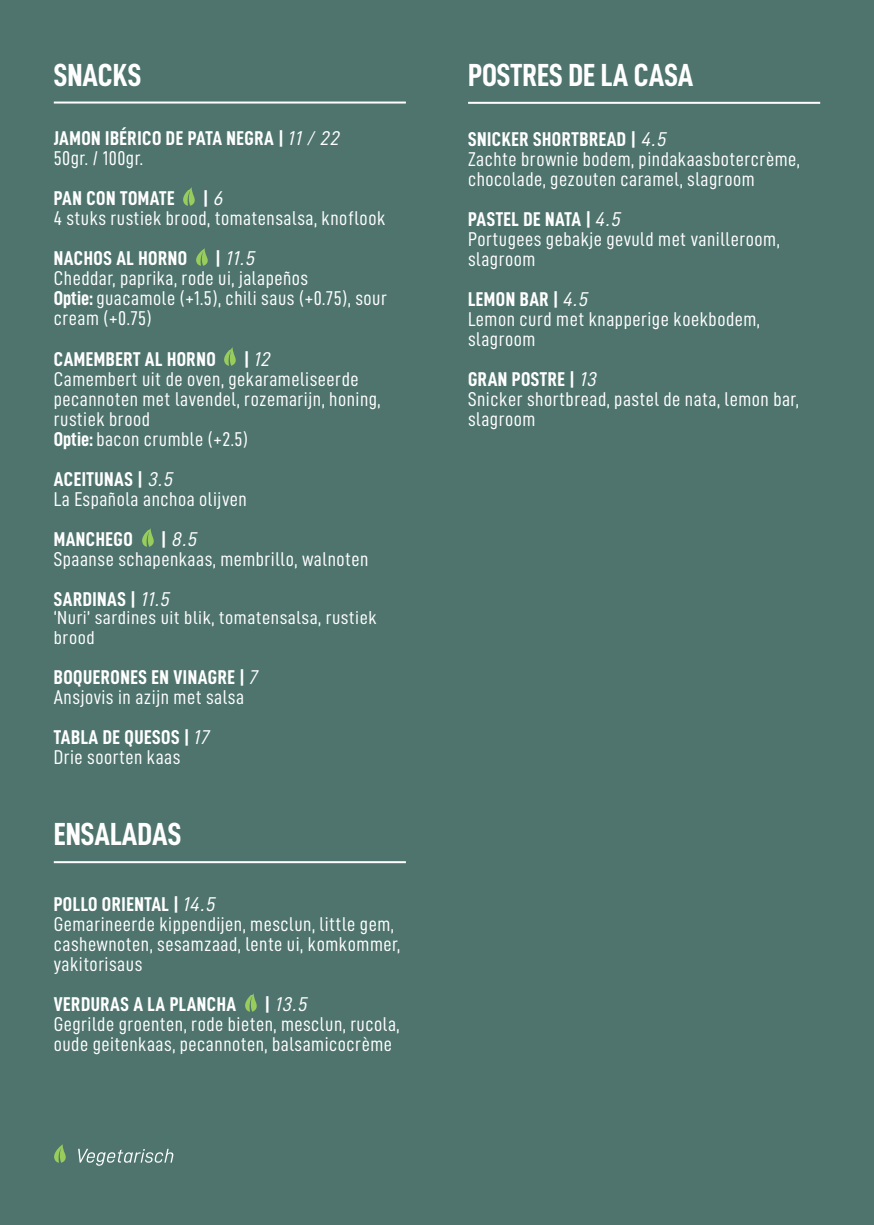
<style>
.page{position:relative;width:874px;height:1225px;background:#fff}
.page>*{position:absolute;margin:0;border:0;box-sizing:border-box;transform-origin:0 0}
.t1{font:32px "D DIN Condensed Bold";color:#fff}
.t2{font:20px/20px "D DIN Condensed";letter-spacing:.025em;color:#fff}
.t3{font:20px "D DIN Condensed Bold";letter-spacing:.025em;color:#fff}
.t4{font:20px "D DIN Italic";color:#fff}
.t5{font:18.8px/20px "D DIN Condensed";letter-spacing:.025em;color:#fff;scale:1.07 1}
.s1{font-family:"D DIN Italic"}
.s2{font-family:"D DIN Condensed Bold"}
</style>
<div class="page">
<div style="left:0;top:0;width:873px;height:1225px;background:#4e746d"></div>
<img style="left:55px;top:1144px;width:11px;height:18px">
<svg style="left:78px;top:1148px;width:95px;height:17px"></svg>
<hr style="left:54px;top:861px;width:351px;height:2px;background:#fff">
<img style="left:246px;top:996px;width:11px;height:15px">
<img style="left:196px;top:249px;width:11px;height:16px">
<hr style="left:54px;top:102px;width:351px;height:2px;background:#fff">
<img style="left:183px;top:191px;width:11px;height:14px">
<img style="left:224px;top:351px;width:11px;height:15px">
<img style="left:142px;top:531px;width:11px;height:15px">
<hr style="left:468px;top:102px;width:351px;height:2px;background:#fff">
<h1 class="t1" style="left:54px;top:57px;width:89px">SNACKS</h1>
<p class="t3" style="left:54px;top:127px;width:287px">JAMON IBÉRICO DE PATA NEGRA | <span class="s1">11 / 22</span></p>
<p class="t2" style="left:54px;top:148px;width:91px">50gr. / 100gr.</p>
<p class="t3" style="left:54px;top:187px;width:122px">PAN CON TOMATE</p>
<p class="t3" style="left:203px;top:187px;width:22px">| <span class="s1">6</span></p>
<p class="t2" style="left:54px;top:208px;width:333px">4 stuks rustiek brood, tomatensalsa, knoflook</p>
<p class="t3" style="left:54px;top:247px;width:135px">NACHOS AL HORNO</p>
<p class="t4" style="left:215px;top:248px;width:41px"><span class="s2">|</span> 11.5</p>
<p class="t2" style="left:54px;top:268px;width:334px">Cheddar, paprika, rode ui, jalapeños<br><span class="s2">Optie:</span> guacamole (+1.5), chili saus (+0.75), sour cream (+0.75)</p>
<p class="t3" style="left:54px;top:347px;width:163px">CAMEMBERT AL HORNO</p>
<p class="t4" style="left:244px;top:348px;width:28px"><span class="s2">|</span>12</p>
<p class="t2" style="left:54px;top:368px;width:328px">Camembert uit de oven, gekarameliseerde pecannoten met lavendel, rozemarijn, honing, rustiek brood<br><span class="s2">Optie:</span> bacon crumble (+2.5)</p>
<p class="t3" style="left:54px;top:467px;width:121px">ACEITUNAS | <span class="s1">3.5</span></p>
<p class="t2" style="left:54px;top:488px;width:194px">La Española anchoa olijven</p>
<p class="t3" style="left:54px;top:527px;width:80px">MANCHEGO</p>
<p class="t4" style="left:161px;top:528px;width:38px"><span class="s2">|</span> 8.5</p>
<p class="t2" style="left:54px;top:548px;width:316px">Spaanse schapenkaas, membrillo, walnoten</p>
<p class="t3" style="left:54px;top:587px;width:118px">SARDINAS | <span class="s1">11.5</span></p>
<p class="t5" style="left:54px;top:607px;width:303px">‘Nuri’ sardines uit blik, tomatensalsa, rustiek brood</p>
<p class="t3" style="left:54px;top:666px;width:205px">BOQUERONES EN VINAGRE | <span class="s1">7</span></p>
<p class="t2" style="left:54px;top:687px;width:192px">Ansjovis in azijn met salsa</p>
<p class="t3" style="left:54px;top:726px;width:157px">TABLA DE QUESOS | <span class="s1">17</span></p>
<p class="t2" style="left:54px;top:747px;width:128px">Drie soorten kaas</p>
<h1 class="t1" style="left:54px;top:816px;width:129px">ENSALADAS</h1>
<p class="t3" style="left:54px;top:893px;width:163px">POLLO ORIENTAL | <span class="s1">14.5</span></p>
<p class="t2" style="left:54px;top:913px;width:348px">Gemarineerde kippendijen, mesclun, little gem, cashewnoten, sesamzaad, lente ui, komkommer, yakitorisaus</p>
<p class="t3" style="left:54px;top:993px;width:184px">VERDURAS A LA PLANCHA</p>
<p class="t4" style="left:265px;top:993px;width:45px"><span class="s2">|</span> 13.5</p>
<p class="t2" style="left:54px;top:1013px;width:347px">Gegrilde groenten, rode bieten, mesclun, rucola, oude geitenkaas, pecannoten, balsamicocrème</p>
<h1 class="t1" style="left:468px;top:57px;width:227px">POSTRES DE LA CASA</h1>
<p class="t3" style="left:468px;top:128px;width:200px">SNICKER SHORTBREAD | <span class="s1">4.5</span></p>
<p class="t2" style="left:468px;top:148px;width:333px">Zachte brownie bodem, pindakaasbotercrème, chocolade, gezouten caramel, slagroom</p>
<p class="t3" style="left:468px;top:208px;width:154px">PASTEL DE NATA | <span class="s1">4.5</span></p>
<p class="t2" style="left:468px;top:228px;width:313px">Portugees gebakje gevuld met vanilleroom, slagroom</p>
<p class="t3" style="left:468px;top:288px;width:122px">LEMON BAR | <span class="s1">4.5</span></p>
<p class="t2" style="left:468px;top:308px;width:293px">Lemon curd met knapperige koekbodem, slagroom</p>
<p class="t3" style="left:468px;top:368px;width:130px">GRAN POSTRE | <span class="s1">13</span></p>
<p class="t2" style="left:468px;top:388px;width:332px">Snicker shortbread, pastel de nata, lemon bar, slagroom</p>
</div>
